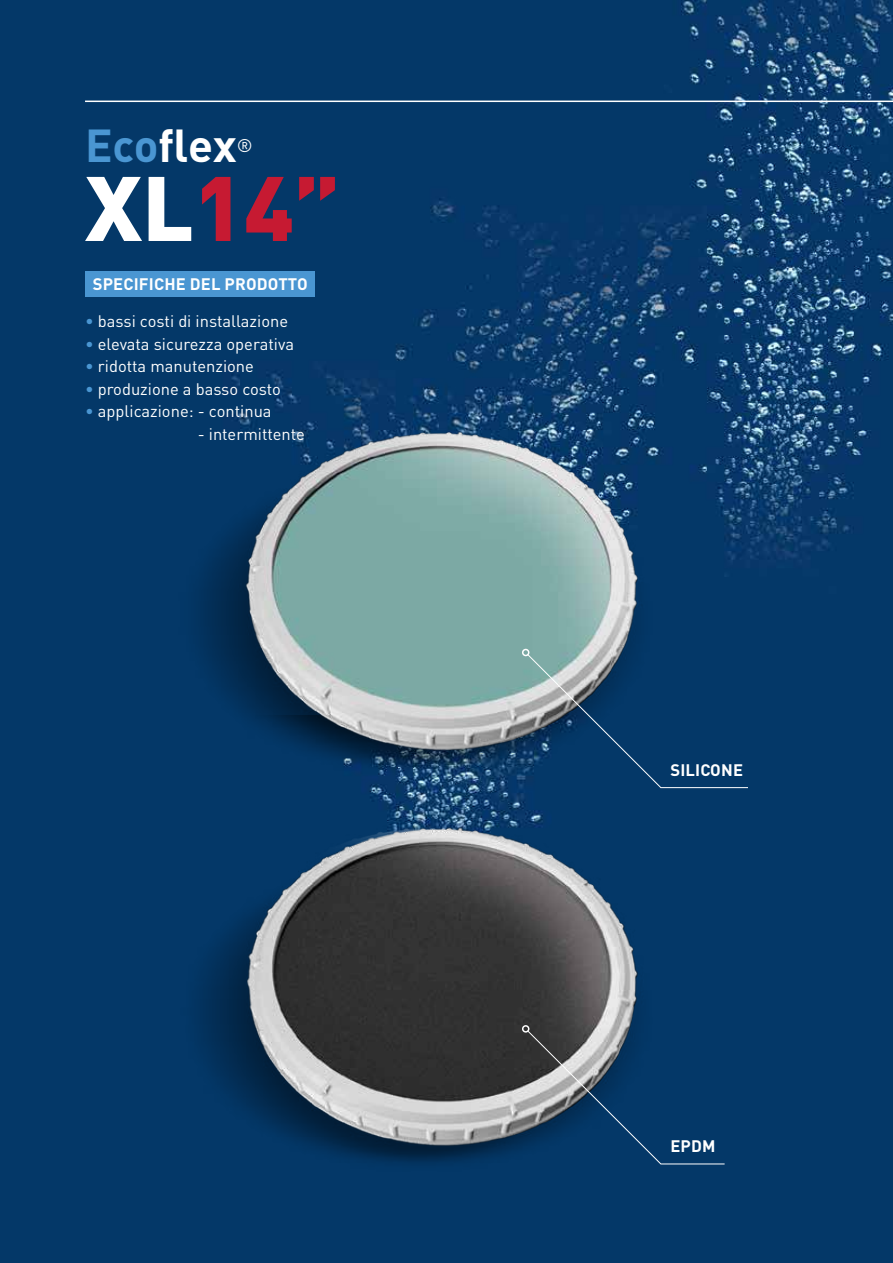
<style>
.page{position:relative;width:893px;height:1263px;background:#fff}
.page>*{position:absolute;margin:0;border:0;box-sizing:border-box;transform-origin:0 0}
.t1{font:900 90px "DIN Pro";color:#c61a32}
.t2{font:700 45.6px "DIN Pro";letter-spacing:-.005em;color:#fff}
.t3{font:18.15px "DIN Pro";color:#fff}
.t4{font:16.5px "DIN Pro";color:#fff}
.t5{font:700 16.5px "DIN Pro";letter-spacing:.01em;color:#fff}
.s1{color:#4a96d2}
.s2{color:#fff}
</style>
<div class="page">
<img style="left:0;top:0;width:893px;height:1263px">
<img style="left:154px;top:788px;width:546px;height:410px">
<img style="left:145px;top:396px;width:544px;height:408px">
<hr style="left:85px;top:101px;width:808px;height:1px;background:#fff">
<div style="left:85px;top:271px;width:230px;height:26px;background:#4a96d2"></div>
<svg style="left:527px;top:653px;width:222px;height:135px;background:#1f4b73"></svg>
<div style="left:522px;top:649px;width:7px;height:7px;border:2px solid #fff;border-radius:50%"></div>
<svg style="left:527px;top:1030px;width:198px;height:135px;background:#274d6f"></svg>
<div style="left:522px;top:1025px;width:7px;height:7px;border:2px solid #fff;border-radius:50%"></div>
<h2 class="t2" style="left:85px;top:115px;width:153px"><span class="s1">Eco</span>flex</h2>
<p class="t3" style="left:237px;top:133px;width:17px">®</p>
<h1 class="t1" style="left:85px;top:147px;width:256px"><span class="s2">XL</span>14”</h1>
<p class="t5" style="left:93px;top:273px;width:217px">SPECIFICHE DEL PRODOTTO</p>
<p class="t4" style="left:85px;top:310px;width:205px"><span class="s1">•</span> bassi costi di installazione</p>
<p class="t4" style="left:85px;top:332px;width:210px"><span class="s1">•</span> elevata sicurezza operativa</p>
<p class="t4" style="left:85px;top:355px;width:170px"><span class="s1">•</span> ridotta manutenzione</p>
<p class="t4" style="left:85px;top:377px;width:197px"><span class="s1">•</span> produzione a basso costo</p>
<p class="t4" style="left:85px;top:400px;width:188px"><span class="s1">•</span> applicazione: - continua</p>
<p class="t4" style="left:198px;top:422px;width:109px">- intermittente</p>
<p class="t5" style="left:670px;top:759px;width:74px">SILICONE</p>
<p class="t5" style="left:670px;top:1135px;width:47px">EPDM</p>
</div>
